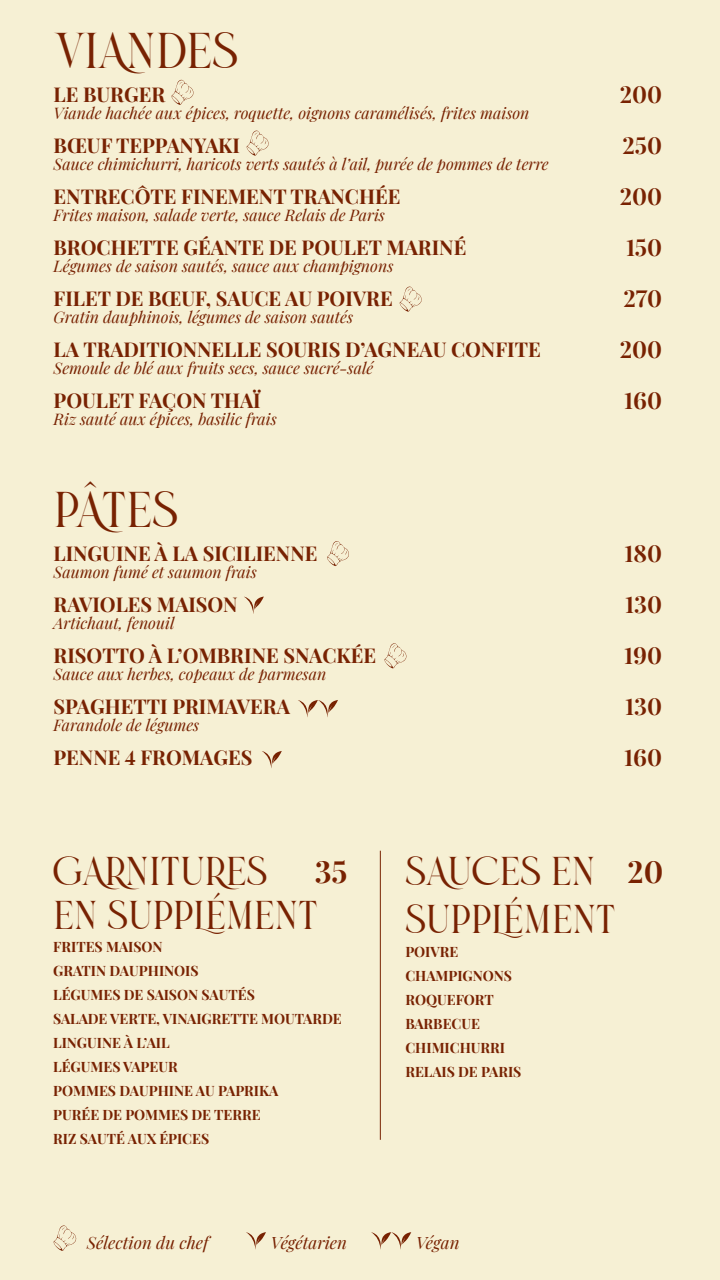
<style>
.page{position:relative;width:720px;height:1280px;background:#f6f0d4}
.page>*{position:absolute;margin:0;border:0;box-sizing:border-box;transform-origin:0 0}
.t1{font:50px "Brand";letter-spacing:-.01em;color:#782202}
.t2{font:40px "Brand";color:#782202}
.t3{font:700 30px "Playfair Display";color:#782202}
.t4{font:700 23px "Playfair Display";color:#782202}
.t5{font:700 20px "Playfair Display";color:#782202}
.t6{font:italic 17px "Playfair Display";color:#782202}
.t7{font:italic 16px "Playfair Display";color:#782202}
.t8{font:700 14px "Playfair Display";color:#782202}
</style>
<div class="page">
<svg style="left:171px;top:80px;width:23px;height:25px"></svg>
<svg style="left:247px;top:130px;width:22px;height:26px"></svg>
<svg style="left:400px;top:286px;width:22px;height:26px"></svg>
<svg style="left:327px;top:541px;width:22px;height:25px"></svg>
<svg style="left:384px;top:643px;width:23px;height:25px"></svg>
<svg style="left:244px;top:597px;width:20px;height:17px"></svg>
<svg style="left:298px;top:700px;width:40px;height:17px"></svg>
<svg style="left:262px;top:751px;width:20px;height:17px"></svg>
<svg style="left:54px;top:1225px;width:22px;height:26px"></svg>
<svg style="left:371px;top:1232px;width:40px;height:18px"></svg>
<svg style="left:246px;top:1232px;width:20px;height:18px"></svg>
<hr style="left:380px;top:851px;width:1px;height:289px;background:#782202">
<p class="t1" style="left:54px;top:28px;width:186px">VIANDES</p>
<p class="t5" style="left:54px;top:79px;width:113px">LE BURGER</p>
<p class="t7" style="left:54px;top:101px;width:477px">Viande hachée aux épices, roquette, oignons caramélisés, frites maison</p>
<p class="t5" style="left:54px;top:130px;width:188px">BŒUF TEPPANYAKI</p>
<p class="t7" style="left:54px;top:152px;width:497px">Sauce chimichurri, haricots verts sautés à l’ail, purée de pommes de terre</p>
<p class="t5" style="left:54px;top:181px;width:348px">ENTRECÔTE FINEMENT TRANCHÉE</p>
<p class="t7" style="left:54px;top:203px;width:333px">Frites maison, salade verte, sauce Relais de Paris</p>
<p class="t5" style="left:54px;top:232px;width:414px">BROCHETTE GÉANTE DE POULET MARINÉ</p>
<p class="t7" style="left:54px;top:254px;width:341px">Légumes de saison sautés, sauce aux champignons</p>
<p class="t5" style="left:54px;top:283px;width:341px">FILET DE BŒUF, SAUCE AU POIVRE</p>
<p class="t7" style="left:54px;top:305px;width:301px">Gratin dauphinois, légumes de saison sautés</p>
<p class="t5" style="left:54px;top:334px;width:489px">LA TRADITIONNELLE SOURIS D’AGNEAU CONFITE</p>
<p class="t7" style="left:54px;top:356px;width:321px">Semoule de blé aux fruits secs, sauce sucré-salé</p>
<p class="t5" style="left:54px;top:385px;width:208px">POULET FAÇON THAÏ</p>
<p class="t7" style="left:54px;top:407px;width:225px">Riz sauté aux épices, basilic frais</p>
<p class="t1" style="left:54px;top:487px;width:126px">PÂTES</p>
<p class="t5" style="left:54px;top:538px;width:265px">LINGUINE À LA SICILIENNE</p>
<p class="t7" style="left:54px;top:560px;width:205px">Saumon fumé et saumon frais</p>
<p class="t5" style="left:54px;top:589px;width:186px">RAVIOLES MAISON</p>
<p class="t7" style="left:54px;top:611px;width:122px">Artichaut, fenouil</p>
<p class="t5" style="left:54px;top:640px;width:324px">RISOTTO À L’OMBRINE SNACKÉE</p>
<p class="t7" style="left:54px;top:662px;width:274px">Sauce aux herbes, copeaux de parmesan</p>
<p class="t5" style="left:54px;top:691px;width:238px">SPAGHETTI PRIMAVERA</p>
<p class="t7" style="left:54px;top:713px;width:147px">Farandole de légumes</p>
<p class="t5" style="left:54px;top:742px;width:200px">PENNE 4 FROMAGES</p>
<p class="t4" style="left:620px;top:77px;width:44px">200</p>
<p class="t4" style="left:623px;top:128px;width:41px">250</p>
<p class="t4" style="left:620px;top:179px;width:44px">200</p>
<p class="t4" style="left:626px;top:230px;width:38px">150</p>
<p class="t4" style="left:623px;top:281px;width:40px">270</p>
<p class="t4" style="left:620px;top:332px;width:44px">200</p>
<p class="t4" style="left:624px;top:383px;width:39px">160</p>
<p class="t4" style="left:625px;top:536px;width:39px">180</p>
<p class="t4" style="left:625px;top:587px;width:38px">130</p>
<p class="t4" style="left:624px;top:638px;width:39px">190</p>
<p class="t4" style="left:625px;top:689px;width:38px">130</p>
<p class="t4" style="left:624px;top:740px;width:39px">160</p>
<p class="t2" style="left:405px;top:852px;width:191px">SAUCES EN</p>
<p class="t2" style="left:405px;top:900px;width:211px">SUPPLÉMENT</p>
<p class="t8" style="left:405px;top:940px;width:55px">POIVRE</p>
<p class="t8" style="left:405px;top:964px;width:108px">CHAMPIGNONS</p>
<p class="t8" style="left:405px;top:988px;width:90px">ROQUEFORT</p>
<p class="t8" style="left:405px;top:1012px;width:76px">BARBECUE</p>
<p class="t8" style="left:405px;top:1036px;width:101px">CHIMICHURRI</p>
<p class="t8" style="left:405px;top:1060px;width:118px">RELAIS DE PARIS</p>
<p class="t2" style="left:53px;top:852px;width:215px">GARNITURES</p>
<p class="t2" style="left:53px;top:896px;width:266px">EN SUPPLÉMENT</p>
<p class="t8" style="left:53px;top:935px;width:111px">FRITES MAISON</p>
<p class="t8" style="left:53px;top:959px;width:147px">GRATIN DAUPHINOIS</p>
<p class="t8" style="left:53px;top:983px;width:203px">LÉGUMES DE SAISON SAUTÉS</p>
<p class="t8" style="left:53px;top:1007px;width:290px">SALADE VERTE, VINAIGRETTE MOUTARDE</p>
<p class="t8" style="left:53px;top:1031px;width:118px">LINGUINE À L’AIL</p>
<p class="t8" style="left:53px;top:1055px;width:126px">LÉGUMES VAPEUR</p>
<p class="t8" style="left:53px;top:1079px;width:227px">POMMES DAUPHINE AU PAPRIKA</p>
<p class="t8" style="left:53px;top:1103px;width:209px">PURÉE DE POMMES DE TERRE</p>
<p class="t8" style="left:53px;top:1127px;width:158px">RIZ SAUTÉ AUX ÉPICES</p>
<p class="t3" style="left:315px;top:848px;width:34px">35</p>
<p class="t3" style="left:628px;top:848px;width:37px">20</p>
<p class="t6" style="left:87px;top:1229px;width:123px">Sélection du chef</p>
<p class="t6" style="left:271px;top:1229px;width:78px">Végétarien</p>
<p class="t6" style="left:416px;top:1229px;width:45px">Végan</p>
</div>
